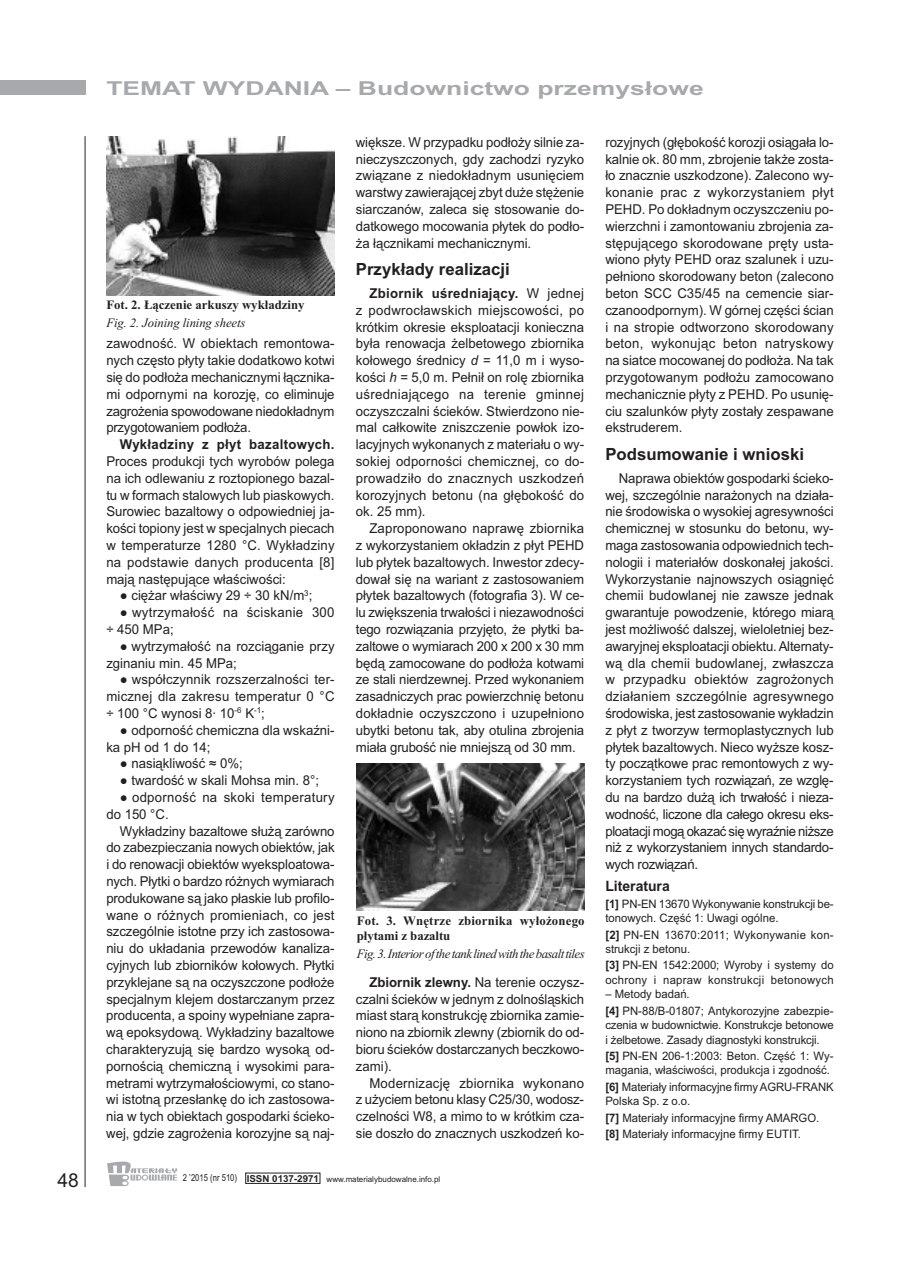
<style>
.page{position:relative;width:906px;height:1268px;background:#fff}
.page>*{position:absolute;margin:0;border:0;box-sizing:border-box;transform-origin:0 0}
.t1{font:700 19.2px "Arial";color:#a8a9ad;scale:1.38 1}
.t2{font:19.2px "Arial";color:#231f20}
.t3{font:700 16.8px "Arial";color:#231f20}
.t4{font:700 14.4px "Arial";color:#231f20}
.t5{font:13.65px/16.8px "Arial";color:#231f20;text-align:justify}
.t6{font:13.65px/16.8px "Arial";letter-spacing:.02em;color:#231f20}
.t7{font:700 13.65px "Arial";letter-spacing:.02em;color:#231f20}
.t8{font:700 12.75px/14.4px "Times New Roman";color:#231f20}
.t9{font:italic 12.75px "Times New Roman";letter-spacing:-.045em;color:#231f20}
.t10{font:italic 12.75px "Times New Roman";letter-spacing:-.01em;color:#231f20}
.t11{font:11.7px/14.4px "Arial";color:#231f20}
.t12{font:11.7px/14.4px "Arial";letter-spacing:.02em;color:#231f20}
.t13{font:7.95px "Arial";color:#231f20}
.s1{font-weight:700}
.s2{font-style:italic}
.s3{font-size:9.6px}
.s4{font-weight:700;font-size:9.6px}
</style>
<div class="page">
<div style="left:0;top:81px;width:85px;height:14px;background:#a8a9ad"></div>
<hr style="left:85px;top:136px;width:1px;height:1050px;background:#231f20">
<svg style="left:107px;top:1161px;width:70px;height:24px"></svg>
<img style="left:356px;top:763px;width:229px;height:147px">
<img style="left:107px;top:136px;width:227px;height:160px">
<h1 class="t2" style="left:57px;top:1168px;width:23px">48</h1>
<h1 class="t1" style="left:106px;top:77px;width:434px">TEMAT WYDANIA – Budownictwo przemysłowe</h1>
<p class="t8" style="left:106px;top:298px;width:200px">Fot. 2. Łączenie arkuszy wykładziny</p>
<p class="t10" style="left:106px;top:315px;width:141px">Fig. 2. Joining lining sheets</p>
<p class="t5" style="left:106px;top:335px;width:230px">zawodność. W obiektach remontowa&shy;nych często płyty takie dodatkowo kotwi się do podłoża mechanicznymi łącznika&shy;mi odpornymi na korozję, co eliminuje zagrożenia spowodowane niedokładnym przygotowaniem podłoża.</p>
<p class="t7" style="left:120px;top:436px;width:216px">Wykładziny z płyt bazaltowych.</p>
<p class="t5" style="left:106px;top:453px;width:230px">Proces produkcji tych wyrobów polega na ich odlewaniu z roztopionego bazal&shy;tu w formach stalowych lub piaskowych.<br>Surowiec bazaltowy o odpowiedniej ja&shy;kości topiony jest w specjalnych piecach w temperaturze 1280 °C. Wykładziny na podstawie danych producenta [8] mają następujące właściwości:</p>
<p class="t5" style="left:120px;top:587px;width:194px">● ciężar właściwy 29 ÷ 30 kN/m<sup>3</sup>;</p>
<p class="t6" style="left:106px;top:604px;width:230px;text-indent:13px">● wytrzymałość na ściskanie 300 ÷ 450 MPa;</p>
<p class="t5" style="left:106px;top:637px;width:230px;text-indent:13px">● wytrzymałość na rozciąganie przy zginaniu min. 45 MPa;</p>
<p class="t5" style="left:106px;top:671px;width:230px;text-indent:13px">● współczynnik rozszerzalności ter&shy;micznej dla zakresu temperatur 0 °C ÷ 100 °C wynosi 8· 10<sup>-6</sup> K<sup>-1</sup>;</p>
<p class="t5" style="left:106px;top:721px;width:230px;text-indent:14px">● odporność chemiczna dla wskaźni&shy;ka pH od 1 do 14;</p>
<p class="t5" style="left:120px;top:755px;width:124px">● nasiąkliwość ≈ 0%;</p>
<p class="t5" style="left:120px;top:771px;width:201px">● twardość w skali Mohsa min. 8°;</p>
<p class="t6" style="left:106px;top:788px;width:230px;text-indent:13px">● odporność na skoki temperatury do 150 °C.</p>
<p class="t5" style="left:106px;top:822px;width:230px;text-indent:14px">Wykładziny bazaltowe służą zarówno do zabezpieczania nowych obiektów, jak i do renowacji obiektów wyeksploatowa&shy;nych. Płytki o bardzo różnych wymiarach produkowane są jako płaskie lub profilo&shy;wane o różnych promieniach, co jest szczególnie istotne przy ich zastosowa&shy;niu do układania przewodów kanaliza&shy;cyjnych lub zbiorników kołowych. Płytki przyklejane są na oczyszczone podłoże specjalnym klejem dostarczanym przez producenta, a spoiny wypełniane zapra&shy;wą epoksydową. Wykładziny bazaltowe charakteryzują się bardzo wysoką od&shy;pornością chemiczną i wysokimi para&shy;metrami wytrzymałościowymi, co stano&shy;wi istotną przesłankę do ich zastosowa&shy;nia w tych obiektach gospodarki ścieko&shy;wej, gdzie zagrożenia korozyjne są naj-</p>
<p class="t5" style="left:356px;top:134px;width:230px">większe. W przypadku podłoży silnie za&shy;nieczyszczonych, gdy zachodzi ryzyko związane z niedokładnym usunięciem warstwy zawierającej zbyt duże stężenie siarczanów, zaleca się stosowanie do&shy;datkowego mocowania płytek do podło&shy;ża łącznikami mechanicznymi.</p>
<p class="t3" style="left:356px;top:259px;width:155px">Przykłady realizacji</p>
<p class="t5" style="left:356px;top:285px;width:230px;text-indent:14px"><span class="s1">Zbiornik uśredniający.</span> W jednej z podwrocławskich miejscowości, po krótkim okresie eksploatacji konieczna była renowacja żelbetowego zbiornika kołowego średnicy <span class="s2">d</span> = 11,0 m i wyso&shy;kości <span class="s2">h</span> = 5,0 m. Pełnił on rolę zbiornika uśredniającego na terenie gminnej oczyszczalni ścieków. Stwierdzono nie&shy;mal całkowite zniszczenie powłok izo&shy;lacyjnych wykonanych z materiału o wy&shy;sokiej odporności chemicznej, co do&shy;prowadziło do znacznych uszkodzeń korozyjnych betonu (na głębokość do ok. 25 mm).</p>
<p class="t5" style="left:356px;top:520px;width:230px;text-indent:14px">Zaproponowano naprawę zbiornika z wykorzystaniem okładzin z płyt PEHD lub płytek bazaltowych. Inwestor zdecy&shy;dował się na wariant z zastosowaniem płytek bazaltowych (fotografia 3). W ce&shy;lu zwiększenia trwałości i niezawodności tego rozwiązania przyjęto, że płytki ba&shy;zaltowe o wymiarach 200 x 200 x 30 mm będą zamocowane do podłoża kotwami ze stali nierdzewnej. Przed wykonaniem zasadniczych prac powierzchnię betonu dokładnie oczyszczono i uzupełniono ubytki betonu tak, aby otulina zbrojenia miała grubość nie mniejszą od 30 mm.</p>
<p class="t8" style="left:357px;top:913px;width:229px">Fot. 3. Wnętrze zbiornika wyłożonego płytami z bazaltu</p>
<p class="t9" style="left:357px;top:945px;width:229px">Fig.3.Interiorofthetanklinedwiththebasalttiles</p>
<p class="t5" style="left:356px;top:973px;width:230px;text-indent:14px"><span class="s1">Zbiornik zlewny.</span> Na terenie oczysz&shy;czalni ścieków w jednym z dolnośląskich miast starą konstrukcję zbiornika zamie&shy;niono na zbiornik zlewny (zbiornik do od&shy;bioru ścieków dostarczanych beczkowo&shy;zami).</p>
<p class="t5" style="left:356px;top:1074px;width:230px;text-indent:14px">Modernizację zbiornika wykonano z użyciem betonu klasy C25/30, wodosz&shy;czelności W8, a mimo to w krótkim cza&shy;sie doszło do znacznych uszkodzeń ko-</p>
<p class="t13" style="left:183px;top:1174px;width:259px"><span class="s3">2 ’2015 (nr 510)</span> <span class="s4">ISSN 0137-2971</span> www.materialybudowalne.info.pl</p>
<p class="t5" style="left:605px;top:134px;width:230px">rozyjnych (głębokość korozji osiągała lo&shy;kalnie ok. 80 mm, zbrojenie także zosta&shy;ło znacznie uszkodzone). Zalecono wy&shy;konanie prac z wykorzystaniem płyt PEHD. Po dokładnym oczyszczeniu po&shy;wierzchni i zamontowaniu zbrojenia za&shy;stępującego skorodowane pręty usta&shy;wiono płyty PEHD oraz szalunek i uzu&shy;pełniono skorodowany beton (zalecono beton SCC C35/45 na cemencie siar&shy;czanoodpornym). W górnej części ścian i na stropie odtworzono skorodowany beton, wykonując beton natryskowy na siatce mocowanej do podłoża. Na tak przygotowanym podłożu zamocowano mechanicznie płyty z PEHD. Po usunię&shy;ciu szalunków płyty zostały zespawane ekstruderem.</p>
<p class="t3" style="left:605px;top:444px;width:200px">Podsumowanie i wnioski</p>
<p class="t5" style="left:605px;top:469px;width:230px;text-indent:14px">Naprawa obiektów gospodarki ścieko&shy;wej, szczególnie narażonych na działa&shy;nie środowiska o wysokiej agresywności chemicznej w stosunku do betonu, wy&shy;maga zastosowania odpowiednich tech&shy;nologii i materiałów doskonałej jakości.<br>Wykorzystanie najnowszych osiągnięć chemii budowlanej nie zawsze jednak gwarantuje powodzenie, którego miarą jest możliwość dalszej, wieloletniej bez&shy;awaryjnej eksploatacji obiektu.Alternaty&shy;wą dla chemii budowlanej, zwłaszcza w przypadku obiektów zagrożonych działaniem szczególnie agresywnego środowiska, jest zastosowanie wykładzin z płyt z tworzyw termoplastycznych lub płytek bazaltowych. Nieco wyższe kosz&shy;ty początkowe prac remontowych z wy&shy;korzystaniem tych rozwiązań, ze wzglę&shy;du na bardzo dużą ich trwałość i nieza&shy;wodność, liczone dla całego okresu eks&shy;ploatacji mogą okazać się wyraźnie niższe niż z wykorzystaniem innych standardo&shy;wych rozwiązań.</p>
<p class="t4" style="left:605px;top:877px;width:66px">Literatura</p>
<p class="t11" style="left:605px;top:896px;width:230px"><span class="s1">[1]</span> PN-EN 13670 Wykonywanie konstrukcji be&shy;tonowych. Część 1: Uwagi ogólne.</p>
<p class="t12" style="left:605px;top:927px;width:230px"><span class="s1">[2]</span> PN-EN 13670:2011; Wykonywanie kon&shy;strukcji z betonu.</p>
<p class="t12" style="left:605px;top:957px;width:230px"><span class="s1">[3]</span> PN-EN 1542:2000; Wyroby i systemy do ochrony i napraw konstrukcji betonowych</p>
<p class="t11" style="left:605px;top:985px;width:230px;line-height:16.5px">– Metody badań.<br><span class="s1">[4]</span> PN-88/B-01807; Antykorozyjne zabezpie-</p>
<p class="t11" style="left:605px;top:1017px;width:230px">czenia w budownictwie. Konstrukcje betonowe i żelbetowe. Zasady diagnostyki konstrukcji.</p>
<p class="t11" style="left:605px;top:1048px;width:230px"><span class="s1">[5]</span> PN-EN 206-1:2003: Beton. Część 1: Wy&shy;magania, właściwości, produkcja i zgodność.</p>
<p class="t11" style="left:605px;top:1079px;width:230px"><span class="s1">[6]</span> Materiały informacyjne firmyAGRU-FRANK<br>Polska Sp. z o.o.</p>
<p class="t11" style="left:605px;top:1109px;width:215px;line-height:16.5px"><span class="s1">[7]</span> Materiały informacyjne firmy AMARGO. <span class="s1">[8]</span> Materiały informacyjne firmy EUTIT.</p>
</div>
